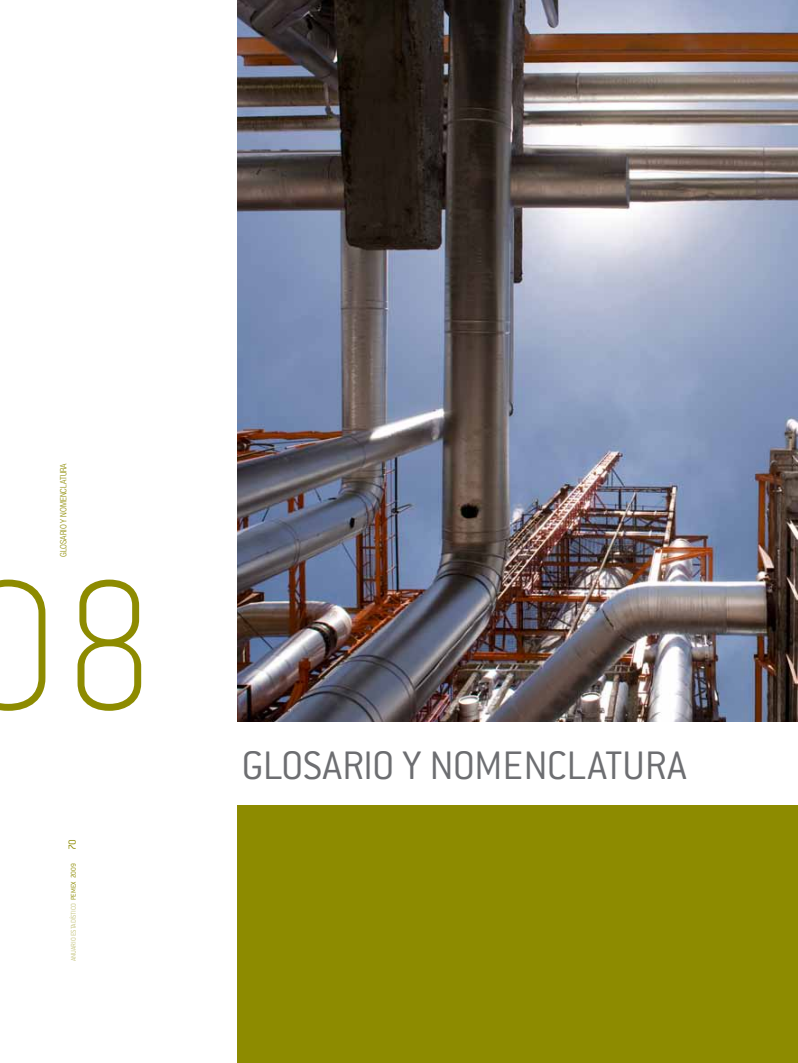
<style>
.page{position:relative;width:798px;height:1063px;background:#fff}
.page>*{position:absolute;margin:0;border:0;box-sizing:border-box;transform-origin:0 0}
.t1{font:100 187.5px "Pill Gothic Cn 300 mg";color:#8d8b00}
.t2{font:300 43.75px "Conduit ITC";color:#6d6e71}
.t3{font:300 11.25px "Conduit ITC";color:#8d8b00}
.t4{font:300 condensed 8.75px "Helvetica Neue";color:#8d8b00}
.t5{font:300 7.5px "Conduit ITC";letter-spacing:-.01em;color:#c6c580}
.s1{color:#8d8b00}
</style>
<div class="page">
<img style="left:237px;top:0;width:560px;height:722px">
<div style="left:237px;top:806px;width:560px;height:257px;background:#8d8b00"></div>
<p class="t4" style="left:58px;top:557px;width:95px;rotate:-90deg">Glosarioynomenclatura</p>
<h1 class="t1" style="left:-45px;top:570px;width:204px">08</h1>
<h3 class="t3" style="left:66px;top:850px;width:13px;rotate:-90deg">70</h3>
<p class="t5" style="left:69px;top:961px;width:99px;rotate:-90deg">ANUARIO ESTADÍSTICO <span class="s1">PEM EX 2009</span></p>
<h2 class="t2" style="left:241px;top:741px;width:446px">GLOSARIO Y NO MENCLATU RA</h2>
</div>
